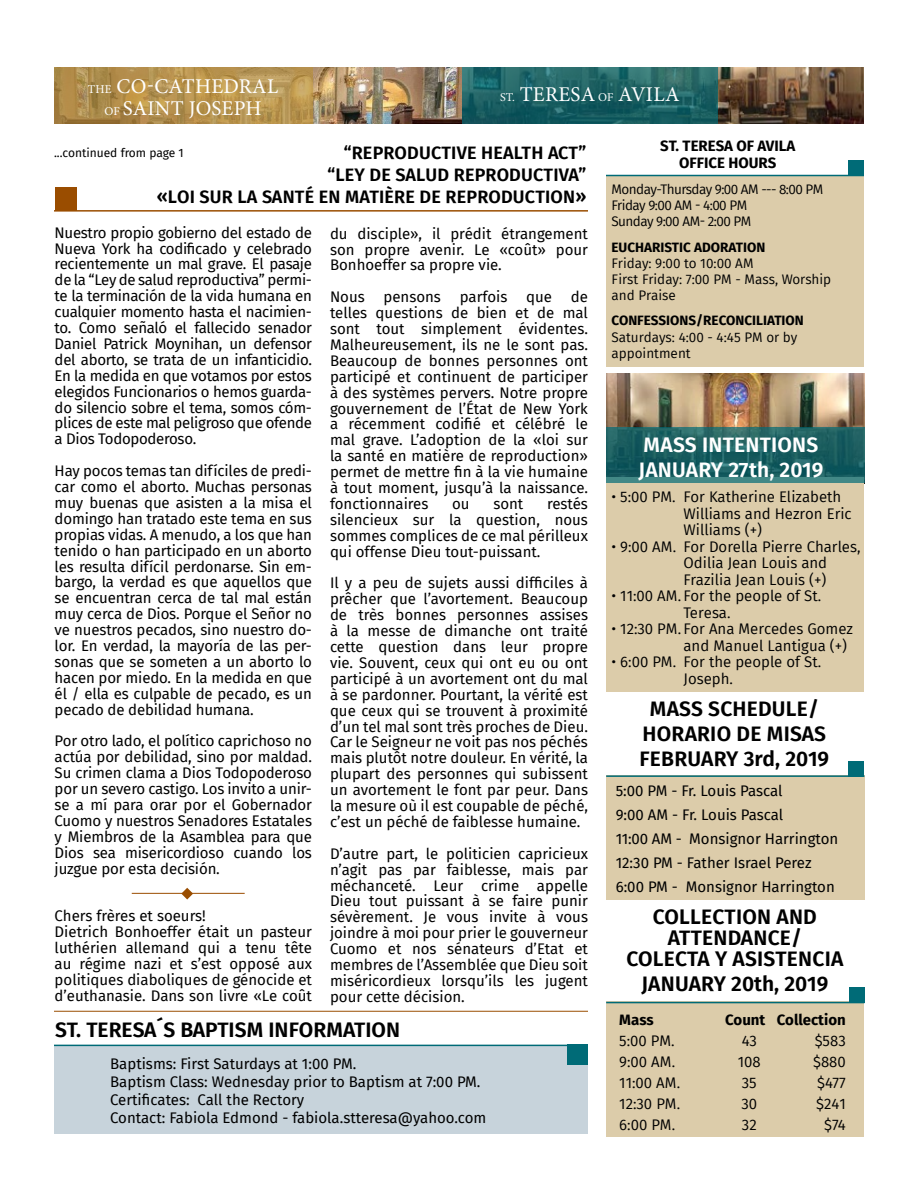
<style>
.page{position:relative;width:918px;height:1188px;background:#fff}
.page>*{position:absolute;margin:0;border:0;box-sizing:border-box;transform-origin:0 0}
.t1{font:600 21px/25.2px "Fira Sans";letter-spacing:.01em;color:#000;text-align:center}
.t2{font:21px/22.5px "Minion Pro";letter-spacing:.01em;color:#fff;text-align:center}
.t3{font:600 21px/25.2px "Fira Sans";letter-spacing:.01em;color:#fff}
.t4{font:600 18px/21.6px "Fira Sans";letter-spacing:.01em;color:#000;text-align:right}
.t5{font:15px/15.9px "Fira Sans";color:#000;text-align:justify}
.t6{font:15px/16.5px "Fira Sans";color:#000}
.t7{font:700 15px/16.5px "Fira Sans";color:#000;text-align:center}
.t8{font:13.5px/16.2px "Fira Sans";letter-spacing:-.01em;color:#000}
.t9{font:13.5px/16.2px "Fira Sans";letter-spacing:-.04em;color:#000}
.t10{font:700 13.5px "Fira Sans";color:#000}
.t11{font:12px "Fira Sans";color:#000}
.s1{font-size:12px}
</style>
<div class="page">
<img style="left:312px;top:68px;width:552px;height:56px">
<svg style="left:460px;top:68px;width:258px;height:56px;background:#1f6264"></svg>
<svg style="left:54px;top:68px;width:258px;height:56px;background:#b4914e"></svg>
<div style="left:606px;top:175px;width:258px;height:191px;background:#dcccaa"></div>
<hr style="left:606px;top:175px;width:258px;height:1px;background:#006b77">
<div style="left:848px;top:160px;width:16px;height:16px;background:#006b77"></div>
<img style="left:606px;top:374px;width:258px;height:53px">
<div style="left:606px;top:775px;width:258px;height:125px;background:#dcccaa"></div>
<div style="left:606px;top:1002px;width:258px;height:135px;background:#dcccaa"></div>
<hr style="left:606px;top:775px;width:258px;height:2px;background:#006b77">
<hr style="left:606px;top:1002px;width:258px;height:1px;background:#006b77">
<div style="left:849px;top:761px;width:15px;height:15px;background:#006b77"></div>
<div style="left:849px;top:987px;width:15px;height:16px;background:#006b77"></div>
<div style="left:607px;top:477px;width:257px;height:214px;background:#dcccaa"></div>
<svg style="left:606px;top:427px;width:258px;height:56px;background:#206465"></svg>
<svg style="left:181px;top:888px;width:12px;height:12px"></svg>
<hr style="left:132px;top:893px;width:113px;height:1px;background:#9a4d00">
<div style="left:55px;top:187px;width:21px;height:23px;background:#9a4d00"></div>
<hr style="left:54px;top:210px;width:534px;height:2px;background:#9a4d00">
<hr style="left:54px;top:1011px;width:534px;height:1px;background:#9a4d00">
<div style="left:54px;top:1046px;width:534px;height:88px;background:#c7d3db"></div>
<hr style="left:54px;top:1045px;width:534px;height:1px;background:#006b77">
<div style="left:567px;top:1045px;width:21px;height:20px;background:#006b77"></div>
<h1 class="t2" style="left:88px;top:75px;width:192px"><span class="s1">THE</span> CO-CATHEDRAL<br><span class="s1">OF</span> SAINT JOSEPH</h1>
<h1 class="t2" style="left:500px;top:83px;width:181px"><span class="s1">ST.</span> TERESA <span class="s1">OF</span> AVILA</h1>
<p class="t4" style="left:157px;top:141px;width:431px">“REPRODUCTIVE HEALTH ACT”<br>“LEY DE SALUD REPRODUCTIVA”<br>«LOI SUR LA SANTÉ EN MATIÈRE DE REPRODUCTION»</p>
<p class="t5" style="left:330px;top:225px;width:260px">du disciple», il prédit étrangement son propre avenir. Le «coût» pour Bonhoeffer sa propre vie.</p>
<p class="t5" style="left:330px;top:289px;width:36px">Nous</p>
<p class="t5" style="left:384px;top:289px;width:59px">pensons</p>
<p class="t5" style="left:460px;top:289px;width:49px">parfois</p>
<p class="t5" style="left:526px;top:289px;width:27px">que</p>
<p class="t11" style="left:54px;top:144px;width:131px">...continued from page 1</p>
<p class="t5" style="left:55px;top:224px;width:259px">Nuestro propio gobierno del estado de Nueva York ha codificado y celebrado recientemente un mal grave. El pasaje de la “Ley de salud reproductiva” permi&shy;te la terminación de la vida humana en cualquier momento hasta el nacimien&shy;to. Como señaló el fallecido senador Daniel Patrick Moynihan, un defensor del aborto, se trata de un infanticidio.<br>En la medida en que votamos por estos elegidos Funcionarios o hemos guarda&shy;do silencio sobre el tema, somos cóm&shy;plices de este mal peligroso que ofende a Dios Todopoderoso.</p>
<p class="t5" style="left:55px;top:463px;width:259px">Hay pocos temas tan difíciles de predi&shy;car como el aborto. Muchas personas muy buenas que asisten a la misa el domingo han tratado este tema en sus propias vidas. A menudo, a los que han tenido o han participado en un aborto les resulta difícil perdonarse. Sin em&shy;bargo, la verdad es que aquellos que se encuentran cerca de tal mal están muy cerca de Dios. Porque el Señor no ve nuestros pecados, sino nuestro do&shy;lor. En verdad, la mayoría de las per&shy;sonas que se someten a un aborto lo hacen por miedo. En la medida en que él / ella es culpable de pecado, es un pecado de debilidad humana.</p>
<p class="t5" style="left:55px;top:733px;width:259px">Por otro lado, el político caprichoso no actúa por debilidad, sino por maldad.<br>Su crimen clama a Dios Todopoderoso por un severo castigo. Los invito a unir&shy;se a mí para orar por el Gobernador Cuomo y nuestros Senadores Estatales y Miembros de la Asamblea para que Dios sea misericordioso cuando los juzgue por esta decisión.</p>
<p class="t5" style="left:55px;top:908px;width:259px;text-align:left">Chers frères et soeurs!<br>Dietrich Bonhoeffer était un pasteur luthérien allemand qui a tenu tête au régime nazi et s’est opposé aux politiques diaboliques de génocide et d’euthanasie. Dans son livre «Le coût</p>
<p class="t5" style="left:330px;top:289px;width:260px;text-indent:241px">de telles questions de bien et de mal sont tout simplement évidentes.<br>Malheureusement, ils ne le sont pas.<br>Beaucoup de bonnes personnes ont participé et continuent de participer à des systèmes pervers. Notre propre gouvernement de l’État de New York a récemment codifié et célébré le mal grave. L’adoption de la «loi sur la santé en matière de reproduction» permet de mettre fin à la vie humaine à tout moment, jusqu’à la naissance. fonctionnaires</p>
<p class="t5" style="left:330px;top:495px;width:259px;text-indent:217px">restés silencieux sur la question, nous sommes complices de ce mal périlleux qui offense Dieu tout-puissant.</p>
<p class="t5" style="left:330px;top:575px;width:260px">Il y a peu de sujets aussi difficiles à prêcher que l’avortement. Beaucoup de très bonnes personnes assises à la messe de dimanche ont traité cette question dans leur propre vie. Souvent, ceux qui ont eu ou ont participé à un avortement ont du mal à se pardonner. Pourtant, la vérité est que ceux qui se trouvent à proximité d’un tel mal sont très proches de Dieu.<br>Car le Seigneur ne voit pas nos péchés mais plutôt notre douleur. En vérité, la plupart des personnes qui subissent un avortement le font par peur. Dans la mesure où il est coupable de péché, c’est un péché de faiblesse humaine.</p>
<p class="t5" style="left:330px;top:845px;width:260px">D’autre part, le politicien capricieux n’agit pas par faiblesse, mais par méchanceté. Leur crime appelle Dieu tout puissant à se faire punir sévèrement. Je vous invite à vous joindre à moi pour prier le gouverneur Cuomo et nos sénateurs d’Etat et membres de l’Assemblée que Dieu soit miséricordieux lorsqu’ils les jugent pour cette décision.</p>
<p class="t5" style="left:452px;top:495px;width:19px">ou</p>
<p class="t5" style="left:493px;top:495px;width:31px">sont</p>
<h1 class="t1" style="left:55px;top:1016px;width:346px">ST. TERESA´S BAPTISM INFORMATION</h1>
<p class="t5" style="left:110px;top:1054px;width:378px;line-height:18px;text-align:left">Baptisms: First Saturdays at 1:00 PM.<br>Baptism Class: Wednesday prior to Baptism at 7:00 PM.<br>Certificates: Call the Rectory<br>Contact: Fabiola Edmond - fabiola.stteresa@yahoo.com</p>
<p class="t7" style="left:660px;top:137px;width:137px">ST. TERESA OF AVILA<br>OFFICE HOURS</p>
<p class="t9" style="left:612px;top:181px;width:214px">Monday-Thursday 9:00 AM --- 8:00 PM<br>Friday 9:00 AM - 4:00 PM<br>Sunday 9:00 AM- 2:00 PM</p>
<p class="t10" style="left:612px;top:236px;width:155px">EUCHARISTIC ADORATION</p>
<p class="t8" style="left:612px;top:255px;width:221px">Friday: 9:00 to 10:00 AM<br>First Friday: 7:00 PM - Mass, Worship and Praise</p>
<p class="t10" style="left:612px;top:309px;width:194px">CONFESSIONS/RECONCILIATION</p>
<p class="t8" style="left:612px;top:329px;width:187px">Saturdays: 4:00 - 4:45 PM or by appointment</p>
<h1 class="t3" style="left:639px;top:430px;width:186px">MASS INTENTIONS<br>JANUARY 27th, 2019</h1>
<p class="t6" style="left:684px;top:488px;width:170px;text-indent:-72px">• 5:00 PM. For Katherine Elizabeth<br>Williams and Hezron Eric<br>Williams (+)</p>
<p class="t6" style="left:684px;top:538px;width:179px;text-indent:-72px">• 9:00 AM. For Dorella Pierre Charles,<br>Odilia Jean Louis and<br>Frazilia Jean Louis (+)</p>
<p class="t6" style="left:684px;top:587px;width:139px;text-indent:-72px">• 11:00 AM. For the people of St.<br>Teresa.</p>
<p class="t6" style="left:684px;top:620px;width:171px;text-indent:-72px">• 12:30 PM. For Ana Mercedes Gomez and Manuel Lantigua (+)</p>
<p class="t6" style="left:684px;top:653px;width:139px;text-indent:-72px">• 6:00 PM. For the people of St.<br>Joseph.</p>
<h1 class="t1" style="left:640px;top:695px;width:191px">MASS SCHEDULE/<br>HORARIO DE MISAS<br>FEBRUARY 3rd, 2019</h1>
<p class="t5" style="left:616px;top:779px;width:224px;line-height:24px;text-align:left">5:00 PM - Fr. Louis Pascal<br>9:00 AM - Fr. Louis Pascal<br>11:00 AM - Monsignor Harrington<br>12:30 PM - Father Israel Perez<br>6:00 PM - Monsignor Harrington</p>
<h1 class="t1" style="left:626px;top:905px;width:218px;line-height:21px">COLLECTION AND<br>ATTENDANCE/<br>COLECTA Y ASISTENCIA</h1>
<h1 class="t1" style="left:642px;top:970px;width:188px">JANUARY 20th, 2019</h1>
<p class="t7" style="left:619px;top:1010px;width:36px">Mass</p>
<p class="t7" style="left:725px;top:1010px;width:122px">Count Collection</p>
<p class="t6" style="left:619px;top:1032px;width:57px">5:00 PM.</p>
<p class="t6" style="left:742px;top:1032px;width:17px">43</p>
<p class="t6" style="left:815px;top:1032px;width:33px">$583</p>
<p class="t6" style="left:619px;top:1053px;width:57px">9:00 AM.</p>
<p class="t6" style="left:738px;top:1053px;width:24px">108</p>
<p class="t6" style="left:813px;top:1053px;width:34px">$880</p>
<p class="t6" style="left:619px;top:1074px;width:62px">11:00 AM.</p>
<p class="t6" style="left:742px;top:1074px;width:16px">35</p>
<p class="t6" style="left:817px;top:1074px;width:30px">$477</p>
<p class="t6" style="left:619px;top:1095px;width:62px">12:30 PM.</p>
<p class="t6" style="left:741px;top:1095px;width:17px">30</p>
<p class="t6" style="left:816px;top:1095px;width:31px">$241</p>
<p class="t6" style="left:619px;top:1116px;width:58px">6:00 PM.</p>
<p class="t6" style="left:742px;top:1116px;width:16px">32</p>
<p class="t6" style="left:824px;top:1116px;width:23px">$74</p>
</div>
